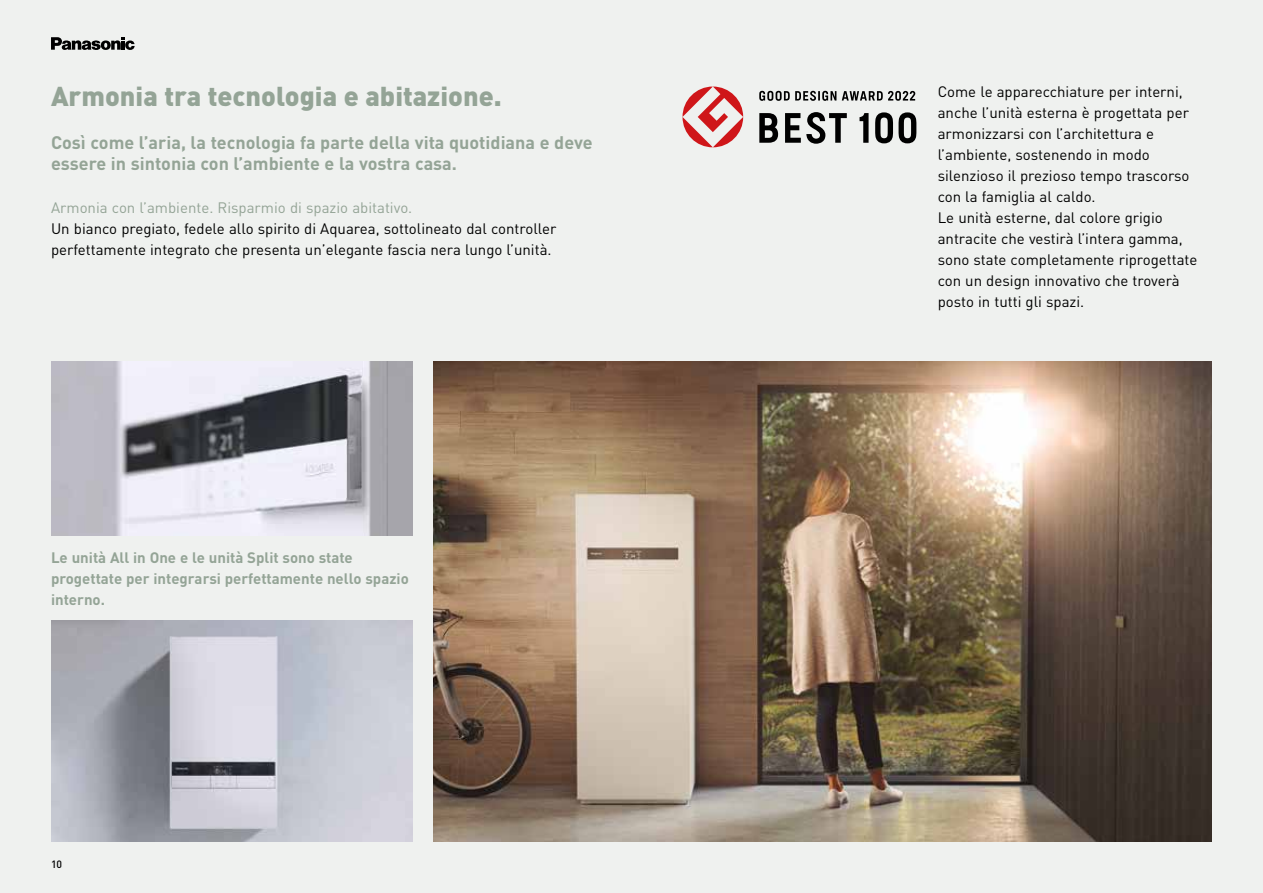
<style>
.page{position:relative;width:1263px;height:893px;background:#eff1ef}
.page>*{position:absolute;margin:0;border:0;box-sizing:border-box;transform-origin:0 0}
.t1{font:900 27px "DIN Pro";color:#94a496}
.t2{font:700 18px/21.6px "DIN Pro";color:#94a496}
.t3{font:15px/21px "DIN Pro";color:#000}
.t4{font:700 15px/21px "DIN Pro";color:#94a496}
.t5{font:15px "DIN Pro";color:#94a496}
.t6{font:500 10.5px "DIN Pro";color:#000}
</style>
<div class="page">
<img style="left:434px;top:361px;width:778px;height:481px">
<svg style="left:682px;top:87px;width:61px;height:60px"></svg>
<svg style="left:759px;top:91px;width:157px;height:53px"></svg>
<img style="left:51px;top:621px;width:361px;height:221px">
<img style="left:51px;top:361px;width:361px;height:175px">
<svg style="left:51px;top:37px;width:84px;height:13px"></svg>
<h1 class="t1" style="left:51px;top:74px;width:452px">Armonia tra tecnologia e abitazione.</h1>
<p class="t2" style="left:51px;top:130px;width:543px">Così come l’aria, la tecnologia fa parte della vita quotidiana e deve essere in sintonia con l’ambiente e la vostra casa.</p>
<p class="t5" style="left:51px;top:196px;width:363px">Armonia con l’ambiente. Risparmio di spazio abitativo.</p>
<p class="t3" style="left:51px;top:217px;width:507px">Un bianco pregiato, fedele allo spirito di Aquarea, sottolineato dal controller perfettamente integrato che presenta un’elegante fascia nera lungo l’unità.</p>
<p class="t4" style="left:51px;top:546px;width:359px">Le unità All in One e le unità Split sono state progettate per integrarsi perfettamente nello spazio interno.</p>
<p class="t6" style="left:51px;top:856px;width:13px">10</p>
<p class="t3" style="left:938px;top:80px;width:261px">Come le apparecchiature per interni, anche l’unità esterna è progettata per armonizzarsi con l’architettura e l’ambiente, sostenendo in modo silenzioso il prezioso tempo trascorso con la famiglia al caldo.<br>Le unità esterne, dal colore grigio antracite che vestirà l’intera gamma, sono state completamente riprogettate con un design innovativo che troverà posto in tutti gli spazi.</p>
</div>
